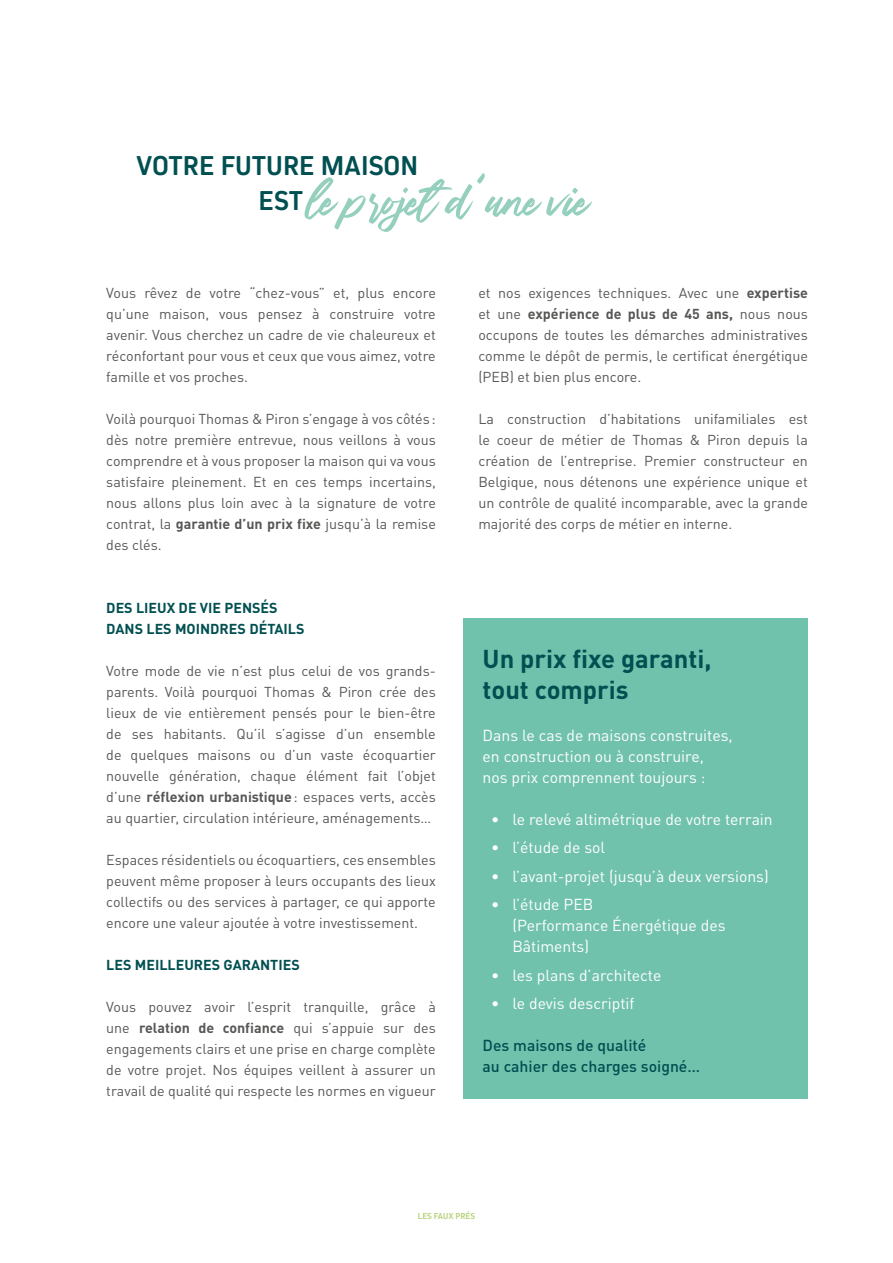
<style>
.page{position:relative;width:893px;height:1263px;background:#fff}
.page>*{position:absolute;margin:0;border:0;box-sizing:border-box;transform-origin:0 0}
.t1{font:76.65px "Daily Planet";color:#95cfbd}
.t2{font:700 28.5px/34.5px "Kiro";color:#004f51;text-align:center}
.t3{font:700 25.5px/30.6px "DIN Pro";color:#004f51}
.t4{font:15.75px/21px "DIN Pro";color:#fff}
.t5{font:500 15.75px/21px "DIN Pro";color:#004f51}
.t6{font:14.25px/21px "DIN Pro";color:#575756;text-align:justify}
.t7{font:700 14.25px/21px "DIN Pro";color:#004f51}
.t8{font:700 9px "Kiro";color:#b6d37b}
.s1{font-weight:700}
</style>
<div class="page">
<div style="left:463px;top:619px;width:345px;height:480px;background:#71c2ad"></div>
<h2 class="t2" style="left:136px;top:148px;width:284px">VOTRE FUTURE MAISON<br>EST</h2>
<h1 class="t1" style="left:308px;top:168px;width:281px">le projet d’une vie</h1>
<p class="t6" style="left:106px;top:281px;width:331px">Vous rêvez de votre “chez-vous” et, plus encore qu’une maison, vous pensez à construire votre avenir. Vous cherchez un cadre de vie chaleureux et réconfortant pour vous et ceux que vous aimez, votre famille et vos proches.</p>
<p class="t6" style="left:106px;top:407px;width:331px">Voilà pourquoi Thomas &amp; Piron s’engage à vos côtés : dès notre première entrevue, nous veillons à vous comprendre et à vous proposer la maison qui va vous satisfaire pleinement. Et en ces temps incertains, nous allons plus loin avec à la signature de votre contrat, la <span class="s1">garantie d’un prix fixe</span> jusqu’à la remise des clés.</p>
<p class="t7" style="left:106px;top:596px;width:200px">DES LIEUX DE VIE PENSÉS<br>DANS LES MOINDRES DÉTAILS</p>
<p class="t6" style="left:106px;top:659px;width:331px">Votre mode de vie n’est plus celui de vos grands&shy;parents. Voilà pourquoi Thomas &amp; Piron crée des lieux de vie entièrement pensés pour le bien-être de ses habitants. Qu’il s’agisse d’un ensemble de quelques maisons ou d’un vaste écoquartier nouvelle génération, chaque élément fait l’objet d’une <span class="s1">réflexion urbanistique</span>: espaces verts, accès au quartier, circulation intérieure, aménagements…</p>
<p class="t6" style="left:106px;top:848px;width:331px">Espaces résidentiels ou écoquartiers, ces ensembles peuvent même proposer à leurs occupants des lieux collectifs ou des services à partager, ce qui apporte encore une valeur ajoutée à votre investissement.</p>
<p class="t7" style="left:106px;top:953px;width:195px">LES MEILLEURES GARANTIES</p>
<p class="t6" style="left:106px;top:995px;width:331px">Vous pouvez avoir l’esprit tranquille, grâce à une <span class="s1">relation de confiance</span> qui s’appuie sur des engagements clairs et une prise en charge complète de votre projet. Nos équipes veillent à assurer un travail de qualité qui respecte les normes en vigueur</p>
<p class="t6" style="left:478px;top:281px;width:331px">et nos exigences techniques. Avec une <span class="s1">expertise </span>et une <span class="s1">expérience de plus de 45 ans,</span> nous nous occupons de toutes les démarches administratives comme le dépôt de permis, le certificat énergétique (PEB) et bien plus encore.</p>
<p class="t6" style="left:478px;top:407px;width:331px">La construction d’habitations unifamiliales est le coeur de métier de Thomas &amp; Piron depuis la création de l’entreprise. Premier constructeur en Belgique, nous détenons une expérience unique et un contrôle de qualité incomparable, avec la grande majorité des corps de métier en interne.</p>
<h3 class="t3" style="left:483px;top:640px;width:230px">Un prix fixe garanti, tout compris</h3>
<p class="t4" style="left:483px;top:723px;width:252px">Dans le cas de maisons construites, en construction ou à construire, nos prix comprennent toujours :</p>
<p class="t4" style="left:491px;top:807px;width:283px">• le relevé altimétrique de votre terrain</p>
<p class="t4" style="left:491px;top:835px;width:116px">• l’étude de sol</p>
<p class="t4" style="left:491px;top:864px;width:279px">• l’avant-projet (jusqu’à deux versions)</p>
<p class="t4" style="left:512px;top:892px;width:215px;text-indent:-21px">• l’étude PEB<br>(Performance Énergétique des<br>Bâtiments)</p>
<p class="t4" style="left:491px;top:963px;width:172px">• les plans d’architecte</p>
<p class="t4" style="left:491px;top:991px;width:145px">• le devis descriptif</p>
<p class="t5" style="left:483px;top:1033px;width:219px">Des maisons de qualité<br>au cahier des charges soigné…</p>
<p class="t8" style="left:418px;top:1211px;width:59px">LES FAUX PRÉS</p>
</div>
